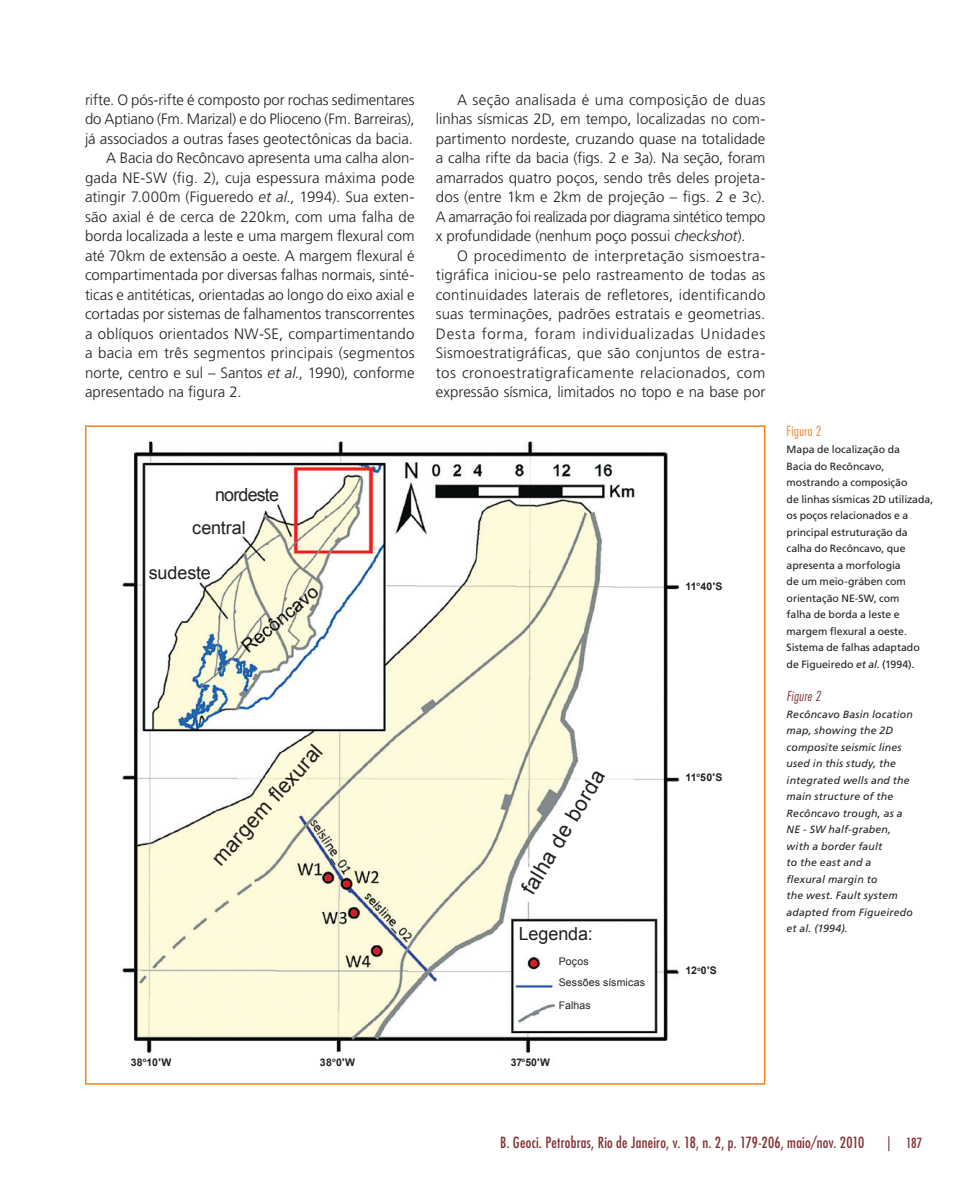
<style>
.page{position:relative;width:978px;height:1191px;background:#fff}
.page>*{position:absolute;margin:0;border:0;box-sizing:border-box;transform-origin:0 0}
.t1{font:21px "Arial";color:#231f20}
.t2{font:18px "Arial";letter-spacing:-.01em;color:#231f20}
.t3{font:18px "Arial";letter-spacing:-.045em;color:#231f20}
.t4{font:300 15px/19.5px "Frutiger LT Std";color:#231f20;text-align:justify}
.t5{font:condensed 15px "Futura Std";letter-spacing:.015em;color:#843034}
.t6{font:300 condensed 13.5px "Futura Std";letter-spacing:.03em;color:#f58220}
.t7{font:italic 300 condensed 13.5px "Futura Std";letter-spacing:.03em;color:#843034}
.t8{font:condensed 13.5px "Futura Std";color:#843034}
.t9{font:10.5px/16.5px "Frutiger LT Std";letter-spacing:-.005em;color:#231f20}
.t10{font:italic 10.5px/16.5px "Frutiger LT Std";letter-spacing:.015em;color:#231f20}
.t11{font:700 10.5px "Arial";letter-spacing:.005em;color:#231f20}
.t12{font:10.5px/20.9px "Arial";letter-spacing:.015em;color:#231f20}
.s1{font-style:italic}
.s2{font-size:15px}
</style>
<div class="page">
<img style="left:122px;top:441px;width:558px;height:619px">
<p class="t4" style="left:85px;top:90px;width:331px">rifte. O pós-rifte é composto por rochas sedimentares</p>
<p class="t4" style="left:85px;top:109px;width:331px">do Aptiano (Fm. Marizal) e do Plioceno (Fm. Barreiras),</p>
<p class="t4" style="left:85px;top:129px;width:329px">já associados a outras fases geotectônicas da bacia.</p>
<p class="t4" style="left:106px;top:148px;width:310px">A Bacia do Recôncavo apresenta uma calha alon-</p>
<p class="t4" style="left:85px;top:168px;width:331px">gada NE-SW (fig. 2), cuja espessura máxima pode</p>
<p class="t4" style="left:85px;top:187px;width:331px">atingir 7.000m (Figueredo <span class="s1">et al</span>., 1994). Sua exten-</p>
<p class="t4" style="left:85px;top:207px;width:331px">são axial é de cerca de 220km, com uma falha de</p>
<p class="t4" style="left:85px;top:226px;width:331px">borda localizada a leste e uma margem flexural com</p>
<p class="t4" style="left:85px;top:246px;width:331px">até 70km de extensão a oeste. A margem flexural é</p>
<p class="t4" style="left:85px;top:265px;width:331px">compartimentada por diversas falhas normais, sinté-</p>
<p class="t4" style="left:85px;top:285px;width:331px">ticas e antitéticas, orientadas ao longo do eixo axial e</p>
<p class="t4" style="left:85px;top:304px;width:331px">cortadas por sistemas de falhamentos transcorrentes</p>
<p class="t4" style="left:85px;top:324px;width:331px">a oblíquos orientados NW-SE, compartimentando</p>
<p class="t4" style="left:85px;top:343px;width:331px">a bacia em três segmentos principais (segmentos</p>
<p class="t4" style="left:85px;top:363px;width:331px">norte, centro e sul – Santos <span class="s1">et al</span>., 1990), conforme</p>
<p class="t4" style="left:85px;top:382px;width:158px">apresentado na figura 2.</p>
<p class="t3" style="left:215px;top:483px;width:65px">nordeste</p>
<p class="t2" style="left:192px;top:515px;width:55px">central</p>
<p class="t2" style="left:149px;top:561px;width:64px">sudeste</p>
<h1 class="t1" style="left:205px;top:852px;width:156px;rotate:-48deg">margem fl exural</h1>
<p class="t11" style="left:131px;top:1055px;width:42px">38<sup>o</sup>10'W</p>
<p class="t11" style="left:320px;top:1055px;width:37px">38<sup>o</sup>0'W</p>
<p class="t4" style="left:436px;top:90px;width:331px;text-indent:21px">A seção analisada é uma composição de duas linhas sísmicas 2D, em tempo, localizadas no com&shy;partimento nordeste, cruzando quase na totalidade a calha rifte da bacia (figs. 2 e 3a). Na seção, foram amarrados quatro poços, sendo três deles projeta&shy;dos (entre 1km e 2km de projeção – figs. 2 e 3c).<br>A amarração foi realizada por diagrama sintético tempo x profundidade (nenhum poço possui <span class="s1">checkshot</span>).</p>
<p class="t4" style="left:436px;top:246px;width:331px;text-indent:21px">O procedimento de interpretação sismoestra&shy;tigráfica iniciou-se pelo rastreamento de todas as continuidades laterais de refletores, identificando suas terminações, padrões estratais e geometrias.<br>Desta forma, foram individualizadas Unidades Sismoestratigráficas, que são conjuntos de estra&shy;tos cronoestratigraficamente relacionados, com expressão sísmica, limitados no topo e na base por</p>
<p class="t11" style="left:685px;top:579px;width:39px">11<sup>o</sup>40'S</p>
<h1 class="t1" style="left:515px;top:885px;width:143px;rotate:-59deg">falha de borda</h1>
<p class="t2" style="left:519px;top:922px;width:75px">Legenda:</p>
<p class="t12" style="left:559px;top:950px;width:88px">Poços<br>Sessões sísmicas</p>
<p class="t12" style="left:559px;top:995px;width:33px">Falhas</p>
<p class="t11" style="left:511px;top:1055px;width:41px">37<sup>o</sup>50'W</p>
<p class="t11" style="left:685px;top:770px;width:38px">11<sup>o</sup>50'S</p>
<p class="t11" style="left:685px;top:963px;width:33px">12<sup>o</sup>0'S</p>
<p class="t6" style="left:787px;top:423px;width:36px">Figura 2</p>
<p class="t9" style="left:787px;top:441px;width:148px">Mapa de localização da<br>Bacia do Recôncavo, mostrando a composição<br>de linhas sísmicas 2D utilizada, os poços relacionados e a principal estruturação da calha do Recôncavo, que apresenta a morfologia<br>de um meio-gráben com orientação NE-SW, com<br>falha de borda a leste e margem flexural a oeste.<br>Sistema de falhas adaptado de Figueiredo <span class="s1">et al</span>. (1994).</p>
<p class="t7" style="left:787px;top:688px;width:36px">Figure 2</p>
<p class="t10" style="left:787px;top:706px;width:128px">Recôncavo Basin location map, showing the 2D composite seismic lines used in this study, the integrated wells and the main structure of the<br>Recôncavo trough, as a<br>NE - SW half-graben, with a border fault<br>to the east and a<br>flexural margin to<br>the west. Fault system adapted from Figueiredo et al. (1994).</p>
<p class="t5" style="left:500px;top:1133px;width:366px">B. Geoci. Petrobras, Rio de Janeiro, v. 18, n. 2, p. 179-206, maio/nov. 2010</p>
<p class="t8" style="left:887px;top:1135px;width:37px"><span class="s2">|</span> 187</p>
</div>
